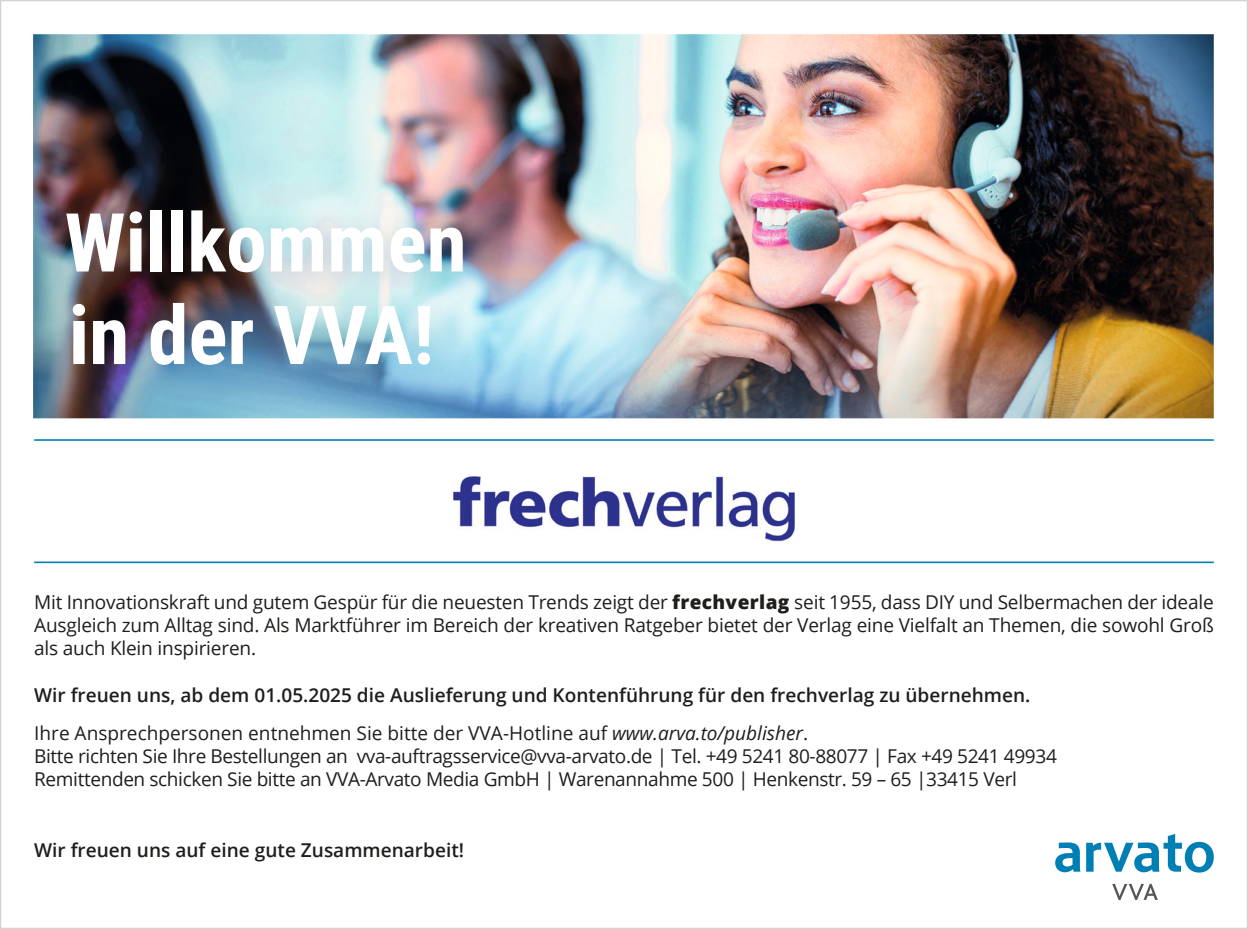
<style>
.page{position:relative;width:1248px;height:929px;background:#fff}
.page>*{position:absolute;margin:0;border:0;box-sizing:border-box;transform-origin:0 0}
.t1{font:700 81.5px/92.5px "Roboto Condensed";color:#fff}
.t2{font:19px/23.2px "Open Sans";letter-spacing:-.02em;color:#201e1c;text-align:justify}
.t3{font:600 19px/37.5px "Open Sans";color:#201e1c}
.s1{font-weight:800}
.s2{font-weight:400}
.s3{font-weight:400;font-style:italic}
</style>
<div class="page">
<img style="left:453px;top:476px;width:343px;height:66px">
<svg style="left:1055px;top:842px;width:25px;height:30px"></svg>
<svg style="left:1086px;top:834px;width:127px;height:38px"></svg>
<svg style="left:1112px;top:883px;width:45px;height:16px"></svg>
<hr style="left:34px;top:439px;width:1179px;height:2px;background:#007fb4">
<hr style="left:34px;top:561px;width:1179px;height:2px;background:#007fb4">
<img style="left:33px;top:34px;width:1180px;height:384px">
<img style="left:57px;top:189px;width:453px;height:213px">
<h1 class="t1" style="left:65px;top:193px;width:403px">Willkommen in der VVA!</h1>
<p class="t2" style="left:34px;top:589px;width:1180px">Mit Innovationskraft und gutem Gespür für die neuesten Trends zeigt der <span class="s1">frechverlag</span> seit 1955, dass DIY und Selbermachen der ideale Ausgleich zum Alltag sind. Als Marktführer im Bereich der kreativen Ratgeber bietet der Verlag eine Vielfalt an Themen, die sowohl Groß als auch Klein inspirieren.</p>
<p class="t3" style="left:34px;top:676px;width:997px">Wir freuen uns, ab dem 01.05.2025 die Auslieferung und Kontenführung für den frechverlag zu übernehmen.<br><span class="s2">Ihre Ansprechpersonen entnehmen Sie bitte der VVA-Hotline auf</span> <span class="s3">www.arva.to/publisher</span><span class="s2">.</span></p>
<p class="t2" style="left:34px;top:744px;width:1024px">Bitte richten Sie Ihre Bestellungen an vva-auftragsservice@vva-arvato.de | Tel. +49 5241 80-88077 | Fax +49 5241 49934<br>Remittenden schicken Sie bitte an VVA-Arvato Media GmbH | Warenannahme 500 | Henkenstr. 59 – 65 |33415 Verl</p>
<p class="t3" style="left:34px;top:830px;width:431px">Wir freuen uns auf eine gute Zusammenarbeit!</p>
</div>
